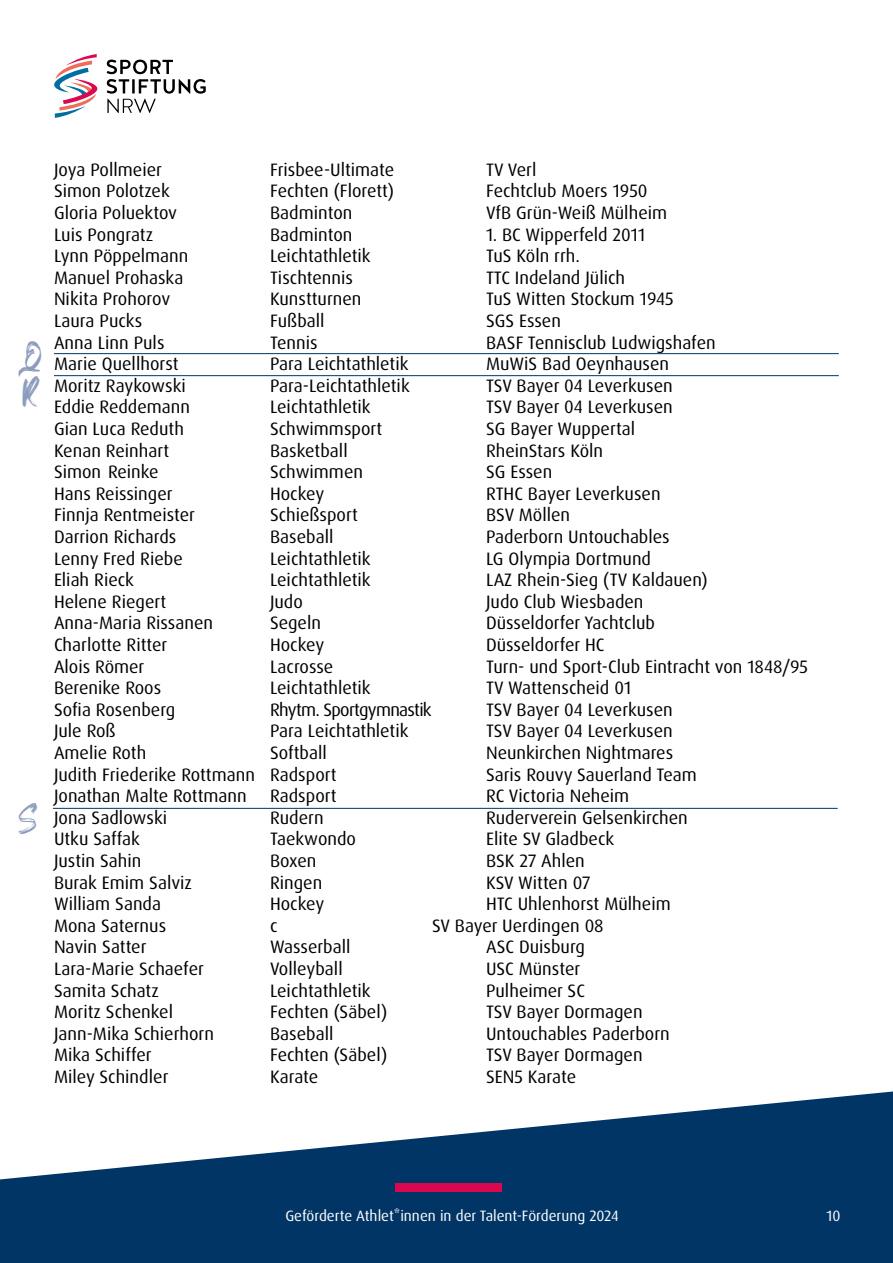
<style>
.page{position:relative;width:893px;height:1263px;background:#fff}
.page>*{position:absolute;margin:0;border:0;box-sizing:border-box;transform-origin:0 0}
.t1{font:27px "Squidrock";color:#8d9cbd}
.t2{font:18px "Dax OT";color:#000}
.t3{font:18px "Dax OT";letter-spacing:-.04em;color:#000}
.t4{font:15px "Dax OT";color:#fff}
</style>
<div class="page">
<svg style="left:0;top:1091px;width:893px;height:172px;fill:#003565"></svg>
<div style="left:395px;top:1183px;width:107px;height:9px;background:#db074f"></div>
<svg style="left:54px;top:54px;width:44px;height:64px"></svg>
<svg style="left:107px;top:60px;width:99px;height:53px"></svg>
<hr style="left:54px;top:375px;width:785px;height:1px;background:#003565">
<hr style="left:53px;top:808px;width:785px;height:1px;background:#003565">
<hr style="left:54px;top:353px;width:785px;height:1px;background:#003565">
<h1 class="t1" style="left:18px;top:341px;width:25px">Q</h1>
<h1 class="t1" style="left:22px;top:377px;width:17px">R</h1>
<h1 class="t1" style="left:18px;top:804px;width:21px">S</h1>
<p class="t2" style="left:54px;top:158px;width:109px">Joya Pollmeier</p>
<p class="t2" style="left:270px;top:158px;width:126px">Frisbee-Ultimate</p>
<p class="t2" style="left:486px;top:158px;width:52px">TV Verl</p>
<p class="t2" style="left:54px;top:180px;width:117px">Simon Polotzek</p>
<p class="t2" style="left:270px;top:180px;width:125px">Fechten (Florett)</p>
<p class="t2" style="left:486px;top:180px;width:163px">Fechtclub Moers 1950</p>
<p class="t2" style="left:54px;top:201px;width:125px">Gloria Poluektov</p>
<p class="t2" style="left:270px;top:201px;width:84px">Badminton</p>
<p class="t2" style="left:486px;top:201px;width:183px">VfB Grün-Weiß Mülheim</p>
<p class="t2" style="left:54px;top:223px;width:101px">Luis Pongratz</p>
<p class="t2" style="left:270px;top:223px;width:84px">Badminton</p>
<p class="t2" style="left:486px;top:223px;width:161px">1. BC Wipperfeld 2011</p>
<p class="t2" style="left:54px;top:244px;width:136px">Lynn Pöppelmann</p>
<p class="t2" style="left:270px;top:244px;width:102px">Leichtathletik</p>
<p class="t2" style="left:486px;top:244px;width:95px">TuS Köln rrh.</p>
<p class="t2" style="left:54px;top:266px;width:131px">Manuel Prohaska</p>
<p class="t2" style="left:270px;top:266px;width:85px">Tischtennis</p>
<p class="t2" style="left:486px;top:266px;width:141px">TTC Indeland Jülich</p>
<p class="t2" style="left:54px;top:288px;width:118px">Nikita Prohorov</p>
<p class="t2" style="left:270px;top:288px;width:93px">Kunstturnen</p>
<p class="t2" style="left:486px;top:288px;width:189px">TuS Witten Stockum 1945</p>
<p class="t2" style="left:54px;top:309px;width:90px">Laura Pucks</p>
<p class="t2" style="left:270px;top:309px;width:56px">Fußball</p>
<p class="t2" style="left:486px;top:309px;width:76px">SGS Essen</p>
<p class="t2" style="left:54px;top:331px;width:112px">Anna Linn Puls</p>
<p class="t2" style="left:270px;top:331px;width:49px">Tennis</p>
<p class="t2" style="left:486px;top:331px;width:231px">BASF Tennisclub Ludwigshafen</p>
<p class="t2" style="left:54px;top:352px;width:126px">Marie Quellhorst</p>
<p class="t2" style="left:270px;top:352px;width:140px">Para Leichtathletik</p>
<p class="t2" style="left:486px;top:352px;width:185px">MuWiS Bad Oeynhausen</p>
<p class="t2" style="left:54px;top:374px;width:133px">Moritz Raykowski</p>
<p class="t2" style="left:270px;top:374px;width:141px">Para-Leichtathletik</p>
<p class="t2" style="left:486px;top:374px;width:188px">TSV Bayer 04 Leverkusen</p>
<p class="t2" style="left:54px;top:396px;width:138px">Eddie Reddemann</p>
<p class="t2" style="left:270px;top:396px;width:102px">Leichtathletik</p>
<p class="t2" style="left:486px;top:396px;width:188px">TSV Bayer 04 Leverkusen</p>
<p class="t2" style="left:54px;top:417px;width:131px">Gian Luca Reduth</p>
<p class="t2" style="left:270px;top:417px;width:114px">Schwimmsport</p>
<p class="t2" style="left:486px;top:417px;width:151px">SG Bayer Wuppertal</p>
<p class="t2" style="left:54px;top:439px;width:117px">Kenan Reinhart</p>
<p class="t2" style="left:270px;top:439px;width:79px">Basketball</p>
<p class="t2" style="left:486px;top:439px;width:119px">RheinStars Köln</p>
<p class="t2" style="left:54px;top:460px;width:106px">Simon Reinke</p>
<p class="t2" style="left:270px;top:460px;width:95px">Schwimmen</p>
<p class="t2" style="left:486px;top:460px;width:68px">SG Essen</p>
<p class="t2" style="left:54px;top:482px;width:120px">Hans Reissinger</p>
<p class="t2" style="left:270px;top:482px;width:56px">Hockey</p>
<p class="t2" style="left:486px;top:482px;width:176px">RTHC Bayer Leverkusen</p>
<p class="t2" style="left:54px;top:504px;width:143px">Finnja Rentmeister</p>
<p class="t2" style="left:270px;top:504px;width:89px">Schießsport</p>
<p class="t2" style="left:486px;top:504px;width:86px">BSV Möllen</p>
<p class="t2" style="left:54px;top:525px;width:124px">Darrion Richards</p>
<p class="t2" style="left:270px;top:525px;width:65px">Baseball</p>
<p class="t2" style="left:486px;top:525px;width:185px">Paderborn Untouchables</p>
<p class="t2" style="left:54px;top:547px;width:130px">Lenny Fred Riebe</p>
<p class="t2" style="left:270px;top:547px;width:102px">Leichtathletik</p>
<p class="t2" style="left:486px;top:547px;width:167px">LG Olympia Dortmund</p>
<p class="t2" style="left:54px;top:568px;width:82px">Eliah Rieck</p>
<p class="t2" style="left:270px;top:568px;width:102px">Leichtathletik</p>
<p class="t2" style="left:486px;top:568px;width:223px">LAZ Rhein-Sieg (TV Kaldauen)</p>
<p class="t2" style="left:54px;top:590px;width:114px">Helene Riegert</p>
<p class="t2" style="left:270px;top:590px;width:34px">Judo</p>
<p class="t2" style="left:486px;top:590px;width:159px">Judo Club Wiesbaden</p>
<p class="t2" style="left:54px;top:612px;width:161px">Anna-Maria Rissanen</p>
<p class="t2" style="left:270px;top:612px;width:53px">Segeln</p>
<p class="t2" style="left:486px;top:612px;width:170px">Düsseldorfer Yachtclub</p>
<p class="t2" style="left:54px;top:633px;width:115px">Charlotte Ritter</p>
<p class="t2" style="left:270px;top:633px;width:56px">Hockey</p>
<p class="t2" style="left:486px;top:633px;width:120px">Düsseldorfer HC</p>
<p class="t2" style="left:54px;top:655px;width:92px">Alois Römer</p>
<p class="t2" style="left:270px;top:655px;width:65px">Lacrosse</p>
<p class="t2" style="left:486px;top:655px;width:324px">Turn- und Sport-Club Eintracht von 1848/95</p>
<p class="t2" style="left:54px;top:676px;width:109px">Berenike Roos</p>
<p class="t2" style="left:270px;top:676px;width:102px">Leichtathletik</p>
<p class="t2" style="left:486px;top:676px;width:147px">TV Wattenscheid 01</p>
<p class="t2" style="left:54px;top:698px;width:123px">Sofia Rosenberg</p>
<p class="t3" style="left:270px;top:698px;width:163px">Rhytm. Sportgymnastik</p>
<p class="t2" style="left:486px;top:698px;width:188px">TSV Bayer 04 Leverkusen</p>
<p class="t2" style="left:54px;top:720px;width:63px">Jule Roß</p>
<p class="t2" style="left:270px;top:720px;width:140px">Para Leichtathletik</p>
<p class="t2" style="left:486px;top:720px;width:188px">TSV Bayer 04 Leverkusen</p>
<p class="t2" style="left:54px;top:741px;width:94px">Amelie Roth</p>
<p class="t2" style="left:270px;top:741px;width:58px">Softball</p>
<p class="t2" style="left:486px;top:741px;width:189px">Neunkirchen Nightmares</p>
<p class="t2" style="left:54px;top:763px;width:284px">Judith Friederike Rottmann Radsport</p>
<p class="t2" style="left:486px;top:763px;width:212px">Saris Rouvy Sauerland Team</p>
<p class="t2" style="left:54px;top:784px;width:194px">Jonathan Malte Rottmann</p>
<p class="t2" style="left:270px;top:784px;width:68px">Radsport</p>
<p class="t2" style="left:486px;top:784px;width:145px">RC Victoria Neheim</p>
<p class="t2" style="left:54px;top:806px;width:115px">Jona Sadlowski</p>
<p class="t2" style="left:270px;top:806px;width:55px">Rudern</p>
<p class="t2" style="left:486px;top:806px;width:203px">Ruderverein Gelsenkirchen</p>
<p class="t2" style="left:54px;top:828px;width:87px">Utku Saffak</p>
<p class="t2" style="left:270px;top:828px;width:88px">Taekwondo</p>
<p class="t2" style="left:486px;top:828px;width:130px">Elite SV Gladbeck</p>
<p class="t2" style="left:54px;top:849px;width:89px">Justin Sahin</p>
<p class="t2" style="left:270px;top:849px;width:48px">Boxen</p>
<p class="t2" style="left:486px;top:849px;width:100px">BSK 27 Ahlen</p>
<p class="t2" style="left:54px;top:871px;width:140px">Burak Emim Salviz</p>
<p class="t2" style="left:270px;top:871px;width:54px">Ringen</p>
<p class="t2" style="left:486px;top:871px;width:106px">KSV Witten 07</p>
<p class="t2" style="left:54px;top:892px;width:109px">William Sanda</p>
<p class="t2" style="left:270px;top:892px;width:56px">Hockey</p>
<p class="t2" style="left:486px;top:892px;width:186px">HTC Uhlenhorst Mülheim</p>
<p class="t2" style="left:54px;top:914px;width:114px">Mona Saternus</p>
<p class="t2" style="left:270px;top:914px;width:9px">c</p>
<p class="t2" style="left:432px;top:914px;width:173px">SV Bayer Uerdingen 08</p>
<p class="t2" style="left:54px;top:936px;width:94px">Navin Satter</p>
<p class="t2" style="left:270px;top:936px;width:82px">Wasserball</p>
<p class="t2" style="left:486px;top:936px;width:101px">ASC Duisburg</p>
<p class="t2" style="left:54px;top:957px;width:151px">Lara-Marie Schaefer</p>
<p class="t2" style="left:270px;top:957px;width:74px">Volleyball</p>
<p class="t2" style="left:486px;top:957px;width:96px">USC Münster</p>
<p class="t2" style="left:54px;top:979px;width:106px">Samita Schatz</p>
<p class="t2" style="left:270px;top:979px;width:102px">Leichtathletik</p>
<p class="t2" style="left:486px;top:979px;width:100px">Pulheimer SC</p>
<p class="t2" style="left:54px;top:1000px;width:121px">Moritz Schenkel</p>
<p class="t2" style="left:270px;top:1000px;width:119px">Fechten (Säbel)</p>
<p class="t2" style="left:486px;top:1000px;width:158px">TSV Bayer Dormagen</p>
<p class="t2" style="left:54px;top:1022px;width:161px">Jann-Mika Schierhorn</p>
<p class="t2" style="left:270px;top:1022px;width:65px">Baseball</p>
<p class="t2" style="left:486px;top:1022px;width:185px">Untouchables Paderborn</p>
<p class="t2" style="left:54px;top:1044px;width:99px">Mika Schiffer</p>
<p class="t2" style="left:270px;top:1044px;width:119px">Fechten (Säbel)</p>
<p class="t2" style="left:486px;top:1044px;width:158px">TSV Bayer Dormagen</p>
<p class="t2" style="left:54px;top:1065px;width:116px">Miley Schindler</p>
<p class="t2" style="left:270px;top:1065px;width:50px">Karate</p>
<p class="t2" style="left:486px;top:1065px;width:92px">SEN5 Karate</p>
<p class="t4" style="left:285px;top:1206px;width:335px">Geförderte Athlet*innen in der Talent-Förderung 2024</p>
<p class="t4" style="left:826px;top:1206px;width:16px">10</p>
</div>
